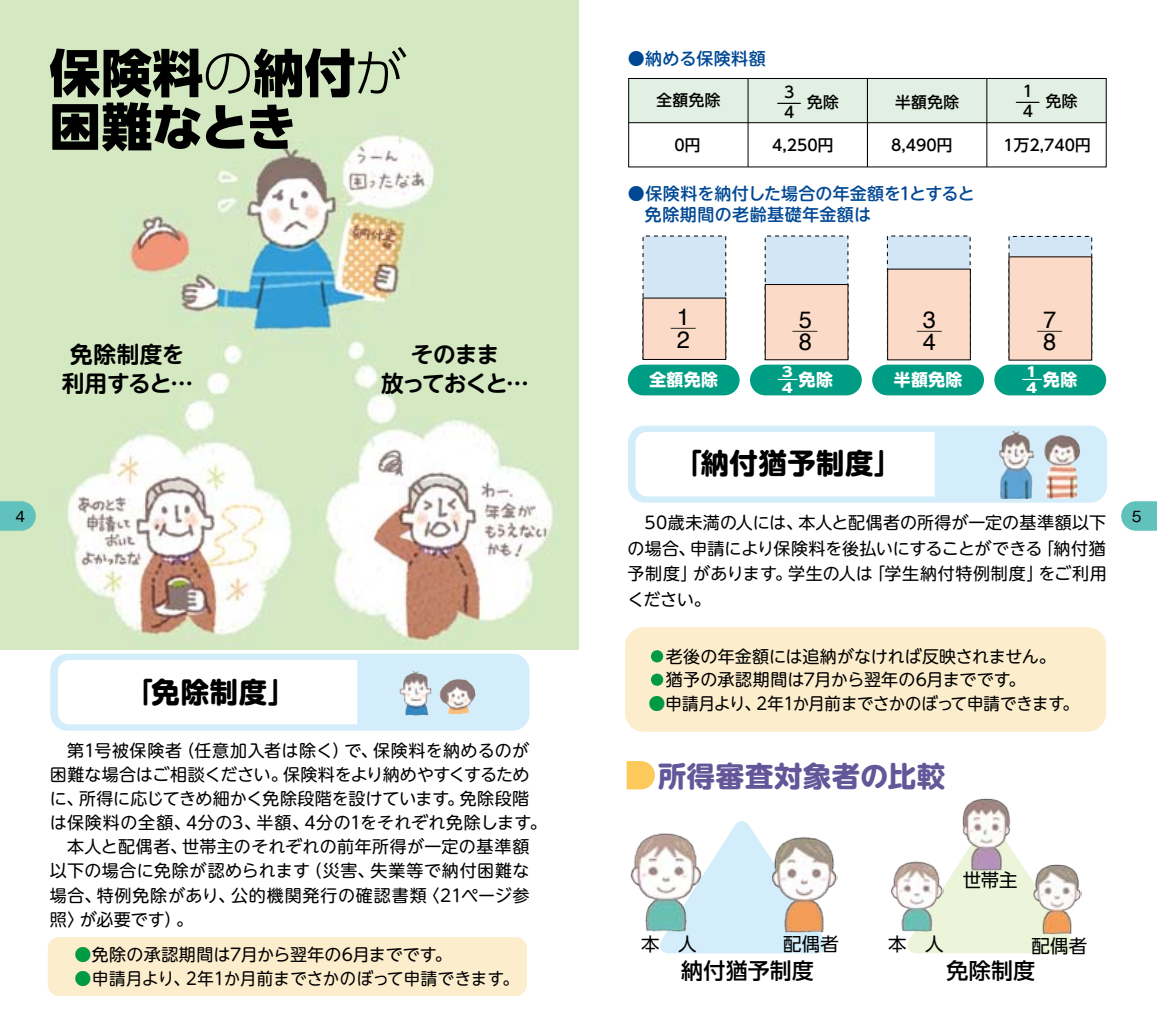
<style>
.page{position:relative;width:1157px;height:1032px;background:#fff}
.page>*{position:absolute;margin:0;border:0;box-sizing:border-box;transform-origin:0 0}
.t1{font:800 51px/53.8px "UD Shin Go Pro";color:#000}
.t2{font:700 28.4px "UD Shin M Go Pro";letter-spacing:.02em;color:#000}
.t3{font:700 28.4px "UD Shin M Go Pro";letter-spacing:.025em;color:#645799}
.t4{font:200 23.6px "Koz Go Pro";color:#000}
.t5{font:23.6px "Helvetica";color:#000}
.t6{font:700 22.6px/28.4px "UD Shin M Go Pro De";letter-spacing:-.005em;color:#000;text-align:center}
.t7{font:700 22.6px/28.4px "UD Shin M Go Pro De";letter-spacing:-.04em;color:#000;text-align:center}
.t8{font:500 22px "UD Shin Go Pro";letter-spacing:.01em;color:#000}
.t9{font:18.4px "UD Shin Go Pro";letter-spacing:.015em;color:#000}
.t10{font:17px/24.2px "UD Shin M Go Pro";letter-spacing:.01em;color:#000}
.t11{font:500 17px/21.2px "UD Shin M Go Pro";letter-spacing:.015em;color:#004894}
.t12{font:17px "UD Shin M Go Pro";letter-spacing:.01em;color:#000;scale:.96 1}
.t13{font:17px "UD Shin M Go Pro";letter-spacing:-.01em;color:#000;scale:.96 1}
.t14{font:700 16.8px "UD Shin Go Pro";letter-spacing:.025em;color:#fff}
.t15{font:500 15.6px "UD Shin Go Pro";color:#000}
.t16{font:500 15.6px "UD Shin Go Pro";color:#000;scale:1.5 1}
.t17{font:14.2px "Gothic MB101 Pro";color:#000}
.t18{font:700 13.4px/15.8px "UD Shin Go Pro";color:#fff;scale:1.25 1}
.s1{font-weight:300}
.s2{color:#094}
</style>
<div class="page">
<div style="left:48px;top:937px;width:479px;height:59px;background:#fcedcc;border-radius:11px"></div>
<img style="left:0;top:0;width:578px;height:650px">
<svg style="left:0;top:501px;width:36px;height:30px"></svg>
<svg style="left:1121px;top:501px;width:36px;height:30px"></svg>
<div style="left:628px;top:78px;width:478px;height:45px;background:#e1f0e2"></div>
<hr style="left:747px;top:78px;width:1px;height:89px;background:#000">
<hr style="left:628px;top:122px;width:239px;height:1px;background:#000">
<div style="left:628px;top:78px;width:478px;height:89px;border:1px solid #000"></div>
<hr style="left:867px;top:78px;width:1px;height:89px;background:#000">
<hr style="left:986px;top:78px;width:1px;height:89px;background:#000">
<hr style="left:867px;top:122px;width:239px;height:1px;background:#000">
<div style="left:643px;top:236px;width:82px;height:122px;background:#d3e6f6"></div>
<div style="left:628px;top:365px;width:111px;height:30px;background:#009d85;border-radius:15px"></div>
<div style="left:765px;top:236px;width:83px;height:123px;background:#d3e6f6"></div>
<div style="left:750px;top:365px;width:111px;height:30px;background:#009d85;border-radius:15px"></div>
<div style="left:765px;top:284px;width:83px;height:76px;background:#fbdac8"></div>
<div style="left:643px;top:298px;width:82px;height:61px;background:#fbdac8"></div>
<div style="left:887px;top:236px;width:83px;height:121px;background:#d3e6f6"></div>
<div style="left:872px;top:365px;width:112px;height:30px;background:#009d85;border-radius:15px"></div>
<div style="left:887px;top:269px;width:83px;height:91px;background:#fbdac8"></div>
<div style="left:1009px;top:236px;width:82px;height:122px;background:#d3e6f6"></div>
<div style="left:1009px;top:257px;width:82px;height:103px;background:#fbdac8"></div>
<div style="left:994px;top:365px;width:112px;height:30px;background:#009d85;border-radius:15px"></div>
<svg style="left:1022px;top:379px;width:20px;height:1px"></svg>
<svg style="left:778px;top:379px;width:19px;height:1px"></svg>
<div style="left:50px;top:654px;width:479px;height:77px;background:#d3edfb;border-radius:17px"></div>
<div style="left:58px;top:660px;width:299px;height:64px;background:#fff"></div>
<img style="left:439px;top:679px;width:36px;height:35px">
<img style="left:399px;top:670px;width:33px;height:46px">
<div style="left:628px;top:426px;width:479px;height:77px;background:#d3edfb;border-radius:17px"></div>
<div style="left:635px;top:432px;width:299px;height:64px;background:#fff"></div>
<div style="left:626px;top:629px;width:478px;height:101px;background:#fcedcc;border-radius:17px"></div>
<div style="left:625px;top:627px;width:481px;height:105px;border:3px solid #fcedcc;border-radius:17px"></div>
<svg style="left:907px;top:849px;width:167px;height:104px"></svg>
<svg style="left:660px;top:821px;width:167px;height:132px"></svg>
<img style="left:999px;top:431px;width:81px;height:68px">
<svg style="left:626px;top:761px;width:29px;height:28px"></svg>
<div style="left:648px;top:647px;width:18px;height:18px;border:3px solid #fcedcc;border-radius:50%"></div>
<div style="left:648px;top:671px;width:18px;height:18px;border:3px solid #fcedcc;border-radius:50%"></div>
<img style="left:961px;top:798px;width:50px;height:74px">
<img style="left:1033px;top:863px;width:48px;height:71px">
<img style="left:770px;top:835px;width:67px;height:99px">
<img style="left:630px;top:830px;width:73px;height:104px">
<img style="left:891px;top:860px;width:53px;height:73px">
<h1 class="t1" style="left:50px;top:45px;width:357px">保険料<span class="s1">の</span>納付<span class="s1">が</span>困難なとき</h1>
<h3 class="t6" style="left:62px;top:339px;width:133px">免除制度を利用すると…</h3>
<h3 class="t7" style="left:381px;top:339px;width:149px">そのまま<br>放っておくと…</h3>
<p class="t11" style="left:628px;top:47px;width:140px">●納める保険料額</p>
<p class="t15" style="left:1022px;top:79px;width:12px">1</p>
<p class="t16" style="left:1016px;top:88px;width:42px">̶免除</p>
<p class="t15" style="left:784px;top:79px;width:12px">3</p>
<p class="t16" style="left:777px;top:89px;width:42px">̶免除</p>
<p class="t15" style="left:656px;top:88px;width:65px">全額免除</p>
<p class="t15" style="left:674px;top:132px;width:27px">0円</p>
<p class="t15" style="left:772px;top:132px;width:63px">4,250円</p>
<p class="t15" style="left:891px;top:132px;width:63px">8,490円</p>
<p class="t15" style="left:1003px;top:132px;width:88px">1万2,740円</p>
<p class="t15" style="left:895px;top:89px;width:65px">半額免除</p>
<p class="t15" style="left:1022px;top:98px;width:12px">4</p>
<p class="t15" style="left:784px;top:99px;width:12px">4</p>
<p class="t11" style="left:628px;top:182px;width:348px">●保険料を納付した場合の年金額を1とすると　免除期間の老齢基礎年金額は</p>
<h3 class="t4" style="left:670px;top:311px;width:28px">̶<sup>1</sup></h3>
<h3 class="t5" style="left:677px;top:321px;width:15px">2</h3>
<p class="t14" style="left:649px;top:366px;width:70px">全額免除</p>
<h3 class="t4" style="left:916px;top:313px;width:28px">̶<sup>3</sup></h3>
<h3 class="t5" style="left:922px;top:324px;width:15px">4</h3>
<p class="t14" style="left:893px;top:366px;width:70px">半額免除</p>
<h3 class="t4" style="left:1036px;top:313px;width:28px">̶<sup>7</sup></h3>
<h3 class="t5" style="left:1043px;top:324px;width:15px">8</h3>
<h3 class="t4" style="left:792px;top:313px;width:28px">̶<sup>5</sup></h3>
<h3 class="t5" style="left:798px;top:324px;width:15px">8</h3>
<p class="t18" style="left:782px;top:364px;width:10px">3<br>4</p>
<p class="t14" style="left:1043px;top:366px;width:35px">免除</p>
<p class="t18" style="left:1026px;top:364px;width:10px">1<br>4</p>
<p class="t14" style="left:799px;top:366px;width:35px">免除</p>
<h2 class="t2" style="left:673px;top:440px;width:231px">「納付猶予制度」</h2>
<p class="t17" style="left:16px;top:505px;width:11px">4</p>
<p class="t17" style="left:1131px;top:505px;width:11px">5</p>
<p class="t10" style="left:627px;top:509px;width:481px;line-height:25.6px;text-align:justify">　50歳未満の人には、本人と配偶者の所得が一定の基準額以下の場合、申請により保険料を後払いにすることができる「納付猶予制度」があります。学生の人は「学生納付特例制度」をご利用ください。</p>
<h2 class="t2" style="left:125px;top:669px;width:173px">「免除制度」</h2>
<p class="t10" style="left:50px;top:737px;width:498px;text-indent:17px">第1号被保険者（任意加入者は除く）で、保険料を納めるのが困難な場合はご相談ください。保険料をより納めやすくするために、所得に応じてきめ細かく免除段階を設けています。免除段階は保険料の全額、4分の3、半額、4分の1をそれぞれ免除します。　本人と配偶者、世帯主のそれぞれの前年所得が一定の基準額以下の場合に免除が認められます（災害、失業等で納付困難な場合、特例免除があり、公的機関発行の確認書類〈21ページ参照〉が必要です）。</p>
<p class="t10" style="left:74px;top:941px;width:379px"><span class="s2">●</span>免除の承認期間は7月から翌年の6月までです。</p>
<p class="t12" style="left:74px;top:965px;width:464px"><span class="s2">●</span>申請月より、2年1か月前までさかのぼって申請できます。</p>
<p class="t10" style="left:648px;top:643px;width:409px"><span class="s2">●</span>老後の年金額には追納がなければ反映されません。</p>
<p class="t10" style="left:648px;top:667px;width:378px"><span class="s2">●</span>猶予の承認期間は7月から翌年の6月までです。</p>
<p class="t13" style="left:648px;top:690px;width:450px"><span class="s2">●</span>申請月より、2年1か月前までさかのぼって申請できます。</p>
<h2 class="t3" style="left:658px;top:752px;width:288px">所得審査対象者の比較</h2>
<p class="t9" style="left:962px;top:865px;width:56px">世帯主</p>
<p class="t9" style="left:641px;top:929px;width:57px">本　人</p>
<p class="t9" style="left:783px;top:929px;width:57px">配偶者</p>
<p class="t8" style="left:681px;top:953px;width:134px">納付猶予制度</p>
<p class="t9" style="left:888px;top:929px;width:57px">本　人</p>
<p class="t9" style="left:1031px;top:931px;width:57px">配偶者</p>
<p class="t8" style="left:946px;top:953px;width:90px">免除制度</p>
</div>
